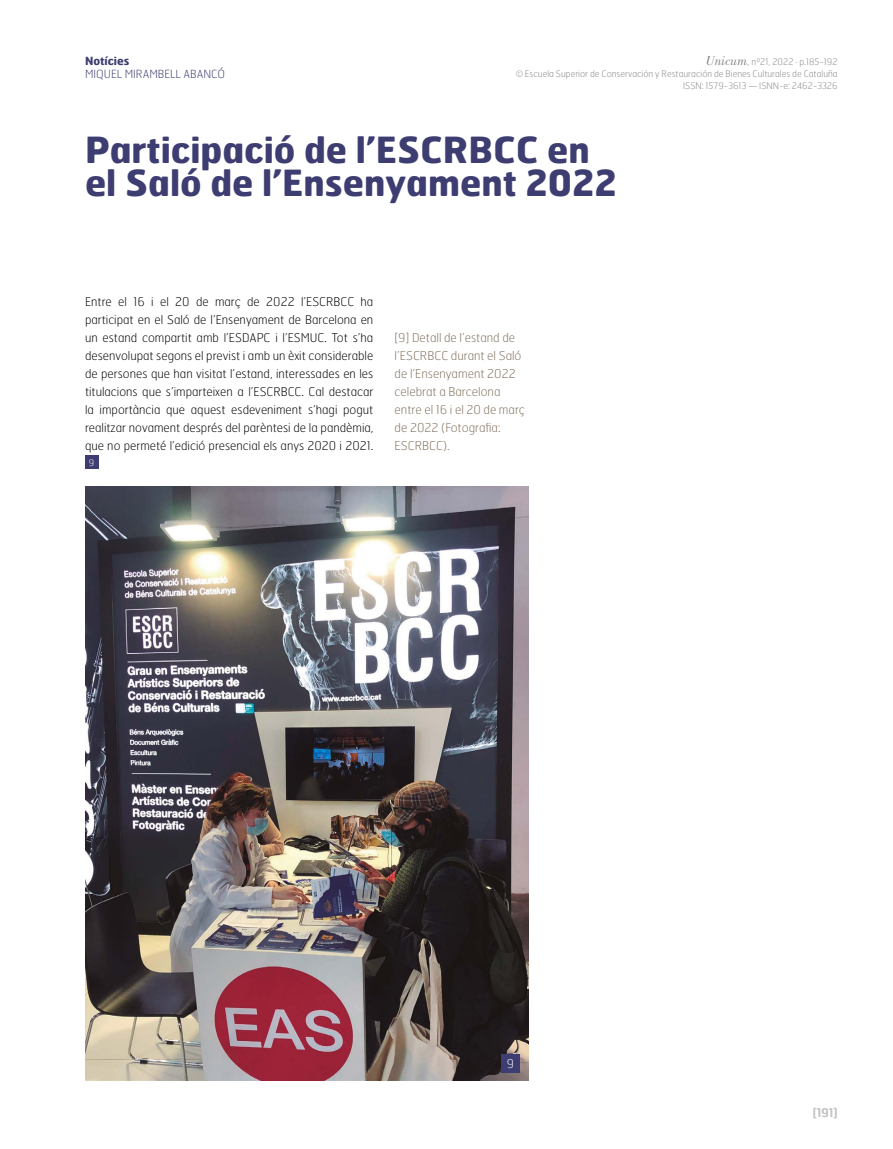
<style>
.page{position:relative;width:893px;height:1149px;background:#fff}
.page>*{position:absolute;margin:0;border:0;box-sizing:border-box;transform-origin:0 0}
.t1{font:700 36px/33px "Hermes";color:#3e3d72}
.t2{font:100 12.15px/18px "Hermes";color:#80715d}
.t3{font:100 12px/18px "Hermes";color:#000;text-align:justify}
.t4{font:12px "Hermes";color:#c6c6c6}
.t5{font:100 12px "Hermes";color:#fff}
.t6{font:100 11.25px "Hermes";color:#3e3d72}
.t7{font:700 11.25px "Hermes";color:#3e3d72}
.t8{font:100 9px/12px "Hermes";color:#878787;text-align:right}
.t9{font:100 9px "Hermes";color:#fff}
.s1{font-family:"Bodoni Std";font-weight:400;font-style:italic;font-size:13.5px}
.s2{font-size:10.5px}
</style>
<div class="page">
<div style="left:85px;top:455px;width:13px;height:13px;background:#3e3d72"></div>
<img style="left:85px;top:486px;width:443px;height:594px">
<div style="left:501px;top:1053px;width:19px;height:18px;background:#3e3d72"></div>
<p class="t7" style="left:85px;top:53px;width:46px">Notícies</p>
<p class="t6" style="left:85px;top:67px;width:142px">MIQUEL MIRAMBELL ABANCÓ</p>
<p class="t8" style="left:516px;top:55px;width:323px"><span class="s1">Unicum</span><span class="s2">,</span> nº21, 2022 · p.185-192<br>© Escuela Superior de Conservación y Restauración de Bienes Culturales de Cataluña<br>ISSN: 1579-3613 — ISNN-e: 2462-3326</p>
<h1 class="t1" style="left:85px;top:132px;width:533px">Participació de l’ESCRBCC en el Saló de l’Ensenyament 2022</h1>
<p class="t3" style="left:85px;top:292px;width:290px">Entre el 16 i el 20 de març de 2022 l’ESCRBCC ha participat en el Saló de l’Ensenyament de Barcelona en un estand compartit amb l’ESDAPC i l’ESMUC. Tot s’ha desenvolupat segons el previst i amb un èxit considerable de persones que han visitat l’estand, interessades en les titulacions que s’imparteixen a l’ESCRBCC. Cal destacar la importància que aquest esdeveniment s’hagi pogut realitzar novament després del parèntesi de la pandèmia, que no permeté l’edició presencial els anys 2020 i 2021.</p>
<p class="t9" style="left:89px;top:456px;width:7px">9</p>
<p class="t2" style="left:395px;top:328px;width:132px">[9] Detall de l’estand de l’ESCRBCC durant el Saló de l’Ensenyament 2022 celebrat a Barcelona entre el 16 i el 20 de març de 2022 (Fotografia:<br>ESCRBCC).</p>
<p class="t5" style="left:507px;top:1055px;width:9px">9</p>
<p class="t4" style="left:813px;top:1104px;width:26px">[191]</p>
</div>
